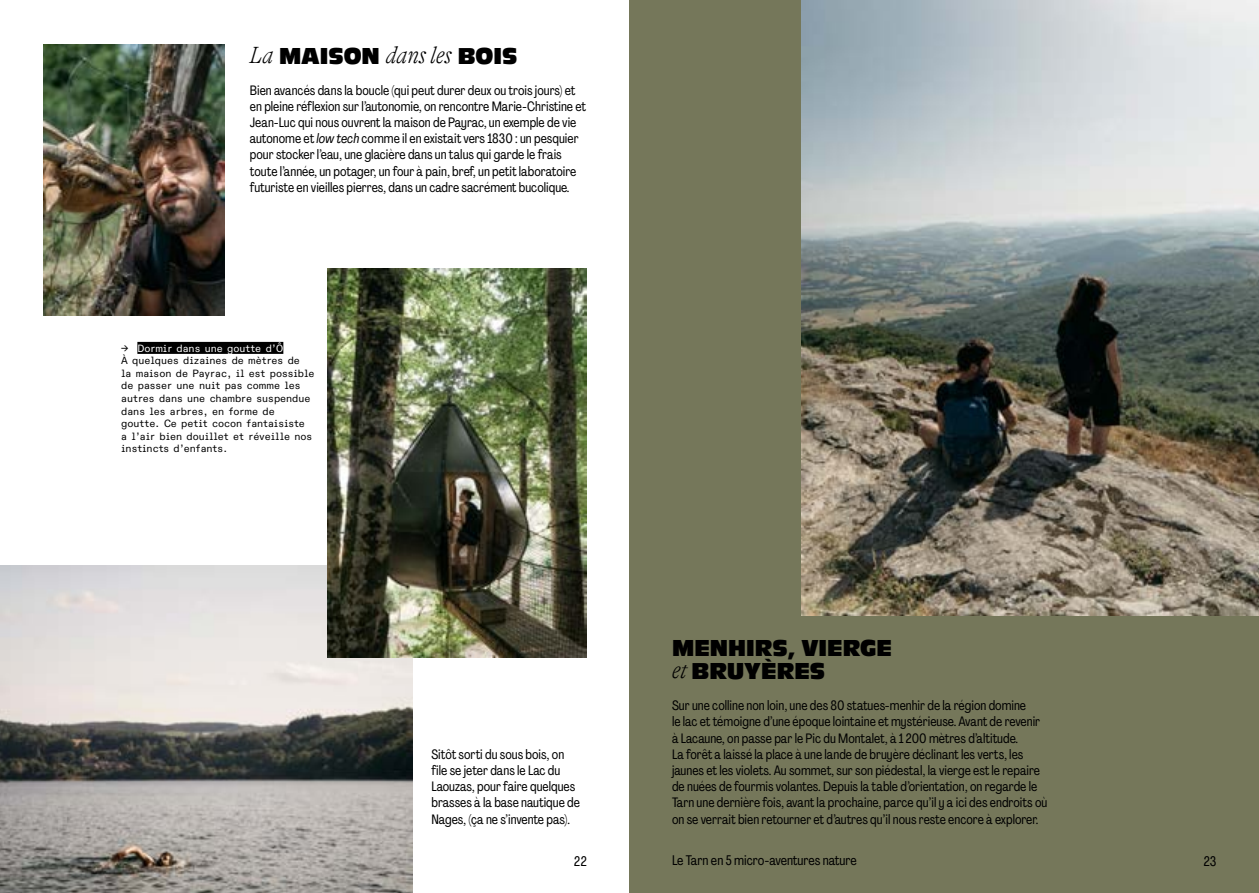
<style>
.page{position:relative;width:1259px;height:893px;background:#fff}
.page>*{position:absolute;margin:0;border:0;box-sizing:border-box;transform-origin:0 0}
.t1{font:24px/22.5px "Antique Oli Com";color:#000}
.t2{font:13.8px "PP Agrandir Tight";color:#000}
.t3{font:13.5px/16.2px "PP Agrandir Tight";color:#000}
.t4{font:10.5px/12.6px "ABC Diatype Semi Mono Regular";color:#000}
.s1{font-family:"GT Alpina";font-weight:100;font-style:italic;font-stretch:condensed}
.s2{font-style:italic}
.s3{color:#fff}
</style>
<div class="page">
<div style="left:629px;top:0;width:630px;height:893px;background:#75775a"></div>
<img style="left:0;top:566px;width:413px;height:327px">
<img style="left:328px;top:269px;width:259px;height:388px">
<img style="left:44px;top:45px;width:180px;height:270px">
<img style="left:801px;top:0;width:458px;height:615px">
<div style="left:137px;top:342px;width:146px;height:12px;background:#000"></div>
<h1 class="t1" style="left:250px;top:45px;width:269px"><span class="s1">La</span> MAISON <span class="s1">dans les</span> BOIS</h1>
<p class="t3" style="left:250px;top:82px;width:338px">Bien avancés dans la boucle (qui peut durer deux ou trois jours) et en pleine réflexion sur l’autonomie, on rencontre Marie-Christine et Jean-Luc qui nous ouvrent la maison de Payrac, un exemple de vie autonome et <span class="s2">low tech</span> comme il en existait vers 1830 : un pesquier pour stocker l’eau, une glacière dans un talus qui garde le frais toute l’année, un potager, un four à pain, bref, un petit laboratoire futuriste en vieilles pierres, dans un cadre sacrément bucolique.</p>
<p class="t4" style="left:121px;top:341px;width:195px">→ <span class="s3">Dormir dans une goutte d’Ô<br></span>À quelques dizaines de mètres de<br>la maison de Payrac, il est possible de passer une nuit pas comme les autres dans une chambre suspendue dans les arbres, en forme de goutte. Ce petit cocon fantaisiste<br>a l’air bien douillet et réveille nos instincts d’enfants.</p>
<p class="t3" style="left:431px;top:746px;width:150px">Sitôt sorti du sous bois, on file se jeter dans le Lac du<br>Laouzas, pour faire quelques brasses à la base nautique de<br>Nages, (ça ne s’invente pas).</p>
<h1 class="t1" style="left:672px;top:637px;width:221px">MENHIRS, VIERGE <span class="s1">et</span> BRUYÈRES</h1>
<p class="t3" style="left:672px;top:697px;width:377px">Sur une colline non loin, une des 80 statues-menhir de la région domine<br>le lac et témoigne d’une époque lointaine et mystérieuse. Avant de revenir à Lacaune, on passe par le Pic du Montalet, à 1 200 mètres d’altitude.<br>La forêt a laissé la place à une lande de bruyère déclinant les verts, les jaunes et les violets. Au sommet, sur son piédestal, la vierge est le repaire de nuées de fourmis volantes. Depuis la table d’orientation, on regarde le Tarn une dernière fois, avant la prochaine, parce qu’il y a ici des endroits où on se verrait bien retourner et d’autres qu’il nous reste encore à explorer.</p>
<p class="t2" style="left:574px;top:852px;width:14px">22</p>
<p class="t2" style="left:672px;top:852px;width:186px">Le Tarn en 5 micro-aventures nature</p>
<p class="t2" style="left:1203px;top:852px;width:15px">23</p>
</div>
